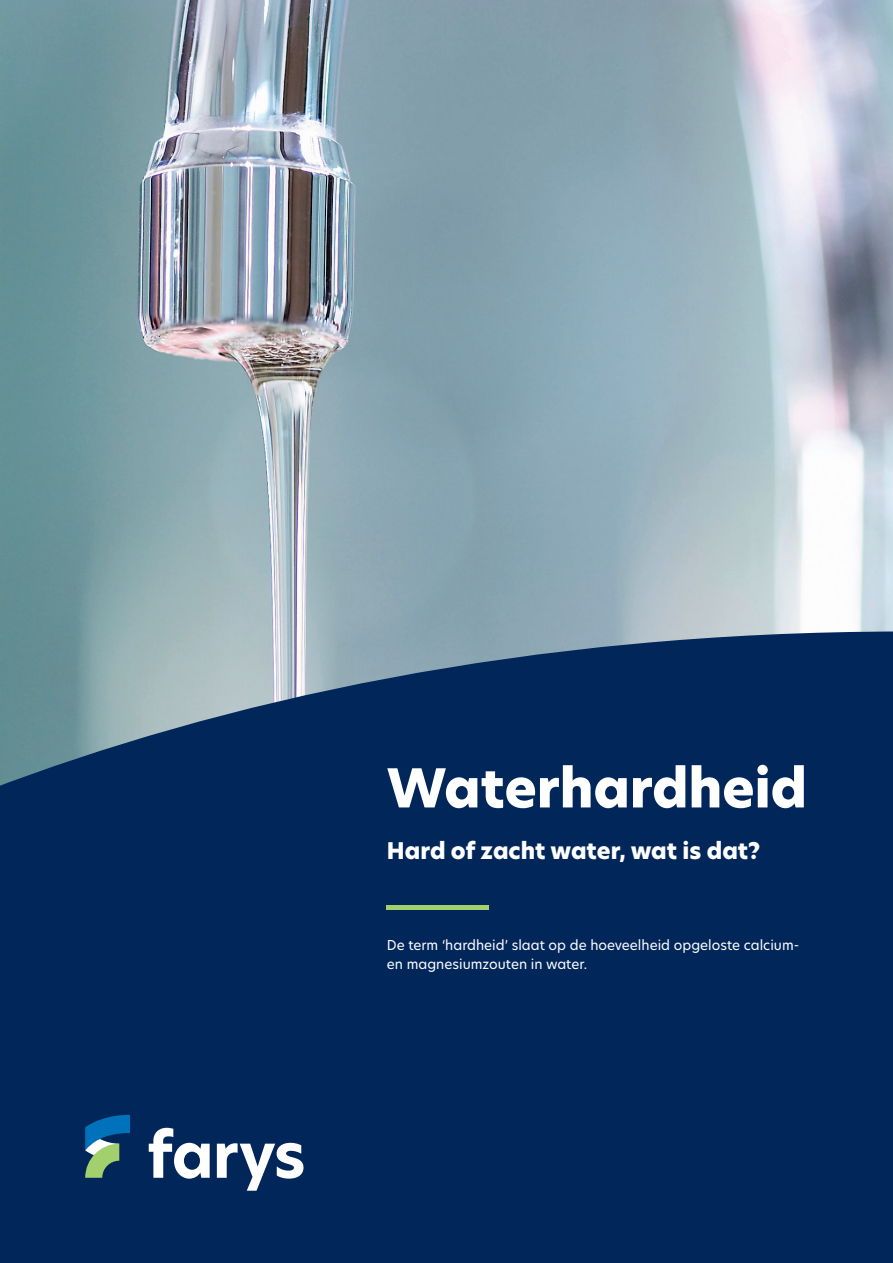
<style>
.page{position:relative;width:893px;height:1263px;background:#fff}
.page>*{position:absolute;margin:0;border:0;box-sizing:border-box;transform-origin:0 0}
.t1{font:800 52.5px "New Hero";color:#fff}
.t2{font:800 22.5px "New Hero";color:#fff}
.t3{font:13.5px/18.8px "New Hero";color:#fff}
</style>
<div class="page">
<img style="left:0;top:0;width:893px;height:631px">
<svg style="left:0;top:631px;width:893px;height:632px;background:#0b3061"></svg>
<svg style="left:149px;top:1128px;width:61px;height:50px"></svg>
<svg style="left:217px;top:1143px;width:86px;height:48px"></svg>
<svg style="left:85px;top:1115px;width:45px;height:63px;background:#387587"></svg>
<div style="left:387px;top:905px;width:102px;height:5px;background:#a2d06d"></div>
<h1 class="t1" style="left:387px;top:752px;width:421px">Waterhardheid</h1>
<h2 class="t2" style="left:387px;top:835px;width:375px">Hard of zacht water, wat is dat?</h2>
<p class="t3" style="left:387px;top:935px;width:414px">De term ‘hardheid’ slaat op de hoeveelheid opgeloste calcium&shy;en magnesiumzouten in water.</p>
</div>
